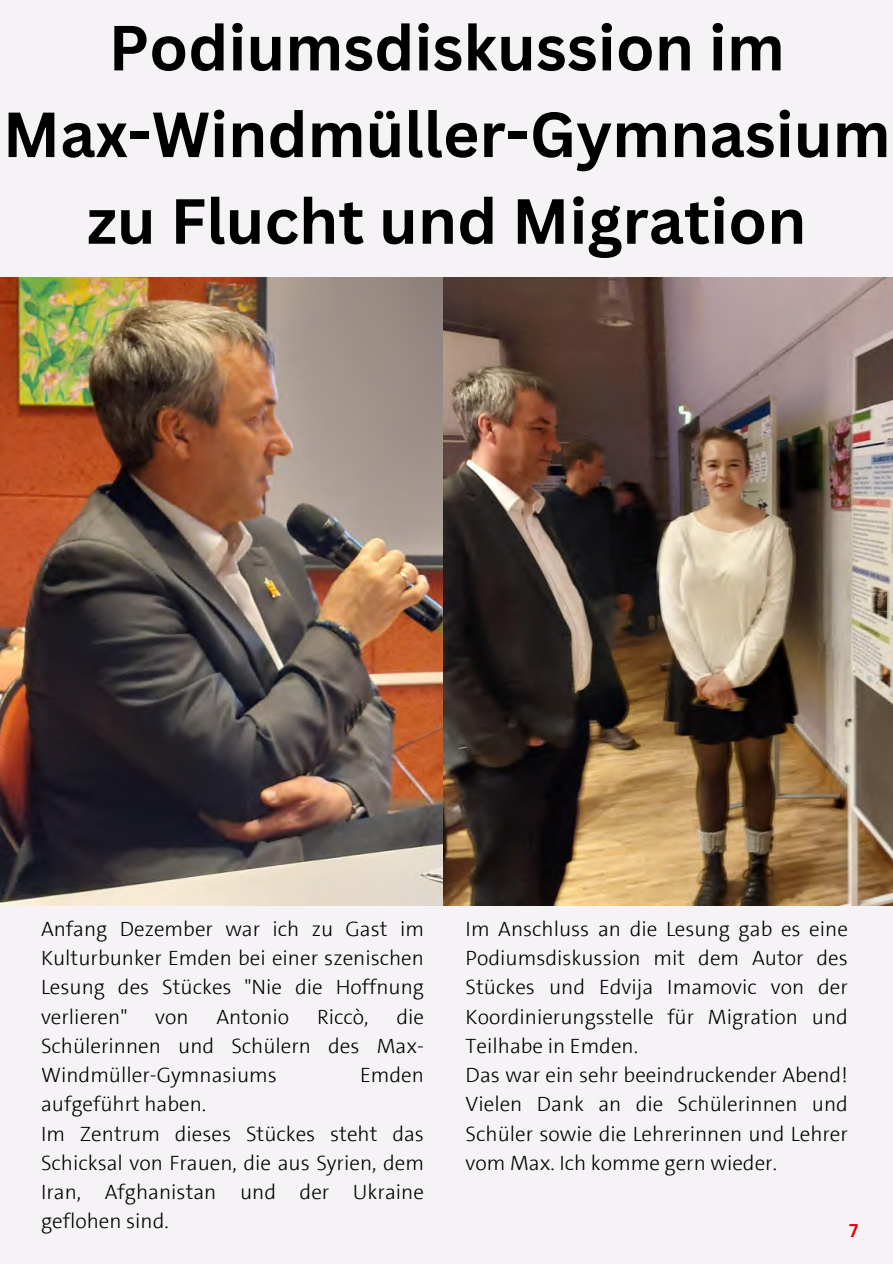
<style>
.page{position:relative;width:893px;height:1264px;background:#fff}
.page>*{position:absolute;margin:0;border:0;box-sizing:border-box;transform-origin:0 0}
.t1{font:700 62.25px "Canva Sans";color:#000}
.t2{font:300 21px/29.2px "SPD The Sans";color:#000;text-align:justify}
.t3{font:700 18px "Canva Sans";color:#e3000f}
</style>
<div class="page">
<div style="left:0;top:0;width:892px;height:1263px;background:#f5f3f5"></div>
<img style="left:0;top:277px;width:892px;height:628px">
<p class="t1" style="left:109px;top:4px;width:677px">Podiumsdiskussion im</p>
<p class="t1" style="left:3px;top:91px;width:889px">Max-Windmüller-Gymnasium</p>
<p class="t1" style="left:87px;top:177px;width:720px">zu Flucht und Migration</p>
<p class="t2" style="left:41px;top:914px;width:384px">Anfang Dezember war ich zu Gast im Kulturbunker Emden bei einer szenischen Lesung des Stückes "Nie die Hoffnung verlieren"</p>
<p class="t2" style="left:155px;top:1002px;width:35px">von</p>
<p class="t2" style="left:216px;top:1002px;width:74px">Antonio</p>
<p class="t2" style="left:317px;top:1002px;width:53px">Riccò,</p>
<p class="t2" style="left:41px;top:1002px;width:384px;text-indent:355px">die Schülerinnen und Schülern des Max-Windmüller-Gymnasiums</p>
<p class="t2" style="left:360px;top:1060px;width:65px">Emden</p>
<p class="t2" style="left:41px;top:1089px;width:167px">aufgeführt haben.</p>
<p class="t2" style="left:41px;top:1119px;width:384px">Im Zentrum dieses Stückes steht das Schicksal von Frauen, die aus Syrien, dem Iran, Afghanistan und der Ukraine geflohen sind.</p>
<p class="t2" style="left:465px;top:914px;width:384px">Im Anschluss an die Lesung gab es eine Podiumsdiskussion mit dem Autor des Stückes und Edvija Imamovic von der Koordinierungsstelle für Migration und Teilhabe in Emden.</p>
<p class="t2" style="left:465px;top:1060px;width:384px">Das war ein sehr beeindruckender Abend!<br>Vielen Dank an die Schülerinnen und Schüler sowie die Lehrerinnen und Lehrer vom Max. Ich komme gern wieder.</p>
<p class="t3" style="left:849px;top:1217px;width:11px">7</p>
</div>
